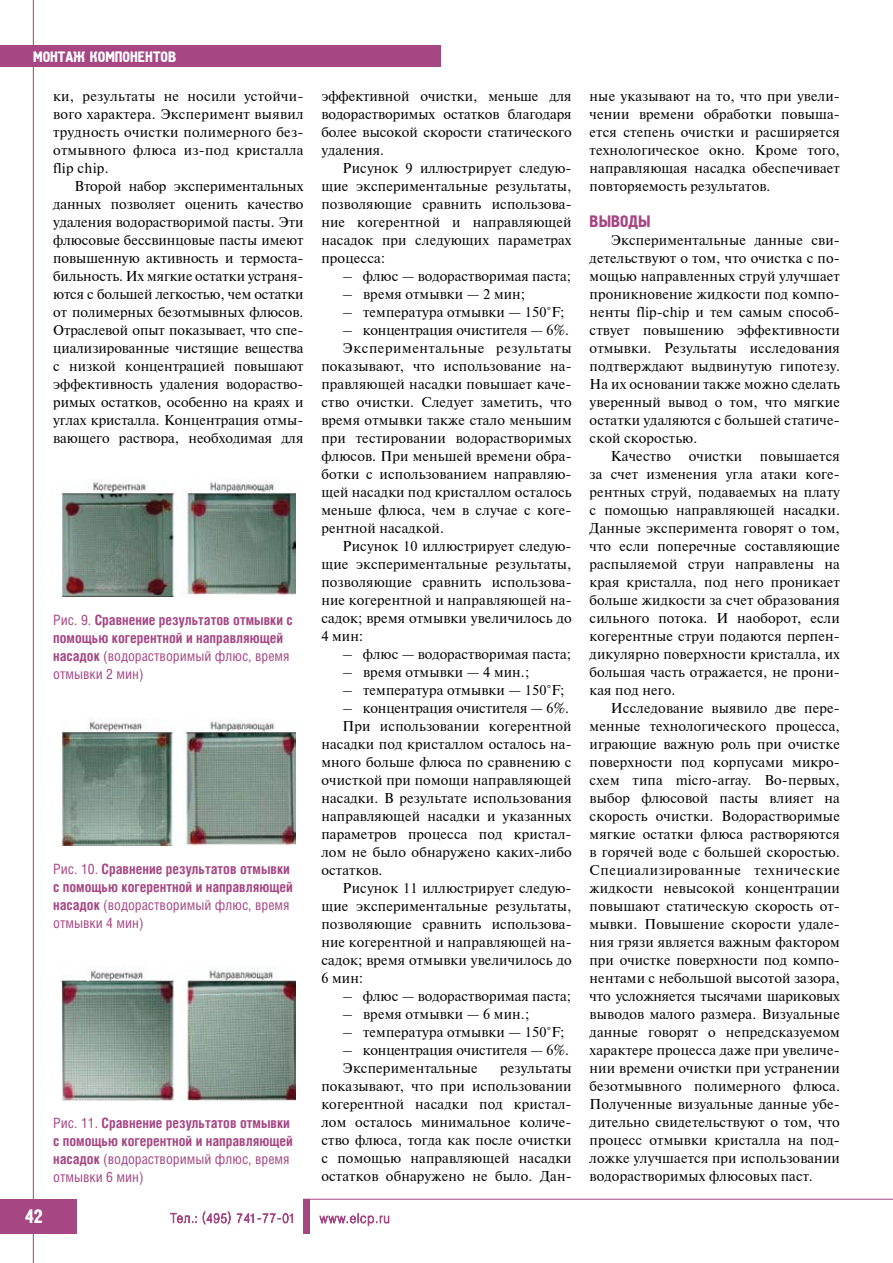
<style>
.page{position:relative;width:893px;height:1263px;background:#fff}
.page>*{position:absolute;margin:0;border:0;box-sizing:border-box;transform-origin:0 0}
.t1{font:19.5px "Hermes CTT";color:#fff}
.t2{font:16.5px "Hermes CTT";color:#a64784}
.t3{font:15px "Hermes CTT";color:#fff}
.t4{font:14.25px/18px "Newton WINC";letter-spacing:.01em;color:#000;text-align:justify}
.t5{font:700 14.25px/18px "Helios Cond";color:#a64784}
.t6{font:14.25px/18px "Newton WINC";letter-spacing:-.01em;color:#000}
.t7{font:14.25px "Newton WINC";letter-spacing:.04em;color:#000}
.s1{font-weight:400}
</style>
<div class="page">
<hr style="left:33px;top:0;width:1px;height:1263px;background:#a64784">
<div style="left:0;top:46px;width:440px;height:21px;background:#a64784"></div>
<svg style="left:170px;top:1213px;width:26px;height:10px"></svg>
<svg style="left:202px;top:1211px;width:29px;height:14px"></svg>
<svg style="left:237px;top:1213px;width:56px;height:10px"></svg>
<div style="left:0;top:1199px;width:77px;height:34px;background:#a64784"></div>
<div style="left:303px;top:1199px;width:7px;height:34px;background:#a64784"></div>
<svg style="left:319px;top:1213px;width:70px;height:13px"></svg>
<hr style="left:303px;top:1199px;width:590px;height:1px;background:#a64784">
<img style="left:61px;top:719px;width:234px;height:126px">
<img style="left:61px;top:966px;width:234px;height:134px">
<img style="left:61px;top:479px;width:234px;height:117px">
<p class="t3" style="left:33px;top:48px;width:145px">монтаж компонентов</p>
<p class="t4" style="left:53px;top:87px;width:252px">ки, результаты не носили устойчи&shy;вого характера. Эксперимент выявил трудность очистки полимерного без&shy;отмывного флюса из-под кристалла flip chip.</p>
<p class="t4" style="left:53px;top:177px;width:252px;text-indent:21px">Второй набор экспериментальных данных позволяет оценить качество удаления водорастворимой пасты. Эти флюсовые бессвинцовые пасты имеют повышенную активность и термоста&shy;бильность. Их мягкие остатки устраня&shy;ются с большей легкостью, чем остатки от полимерных безотмывных флюсов.<br>Отраслевой опыт показывает, что спе&shy;циализированные чистящие вещества с низкой концентрацией повышают эффективность удаления водораство&shy;римых остатков, особенно на краях и углах кристалла. Концентрация отмы&shy;вающего раствора, необходимая для</p>
<p class="t5" style="left:53px;top:610px;width:241px"><span class="s1">Рис. 9.</span> Сравнение результатов отмывки с помощью когерентной и направляющей насадок <span class="s1">(водорастворимый флюс, время отмывки 2 мин)</span></p>
<p class="t5" style="left:53px;top:859px;width:241px"><span class="s1">Рис. 10.</span> Сравнение результатов отмывки с помощью когерентной и направляющей насадок <span class="s1">(водорастворимый флюс, время отмывки 4 мин)</span></p>
<h1 class="t1" style="left:25px;top:1206px;width:19px">42</h1>
<p class="t5" style="left:53px;top:1113px;width:241px"><span class="s1">Рис. 11.</span> Сравнение результатов отмывки с помощью когерентной и направляющей насадок <span class="s1">(водорастворимый флюс, время отмывки 6 мин)</span></p>
<p class="t4" style="left:321px;top:87px;width:252px">эффективной очистки, меньше для водорастворимых остатков благодаря более высокой скорости статического удаления.</p>
<p class="t4" style="left:321px;top:159px;width:252px;text-indent:21px">Рисунок 9 иллюстрирует следую&shy;щие экспериментальные результаты, позволяющие сравнить использова&shy;ние когерентной и направляющей насадок при следующих параметрах процесса:</p>
<p class="t4" style="left:343px;top:267px;width:230px">– флюс — водорастворимая паста;</p>
<p class="t4" style="left:343px;top:285px;width:184px">– время отмывки — 2 мин;</p>
<p class="t4" style="left:343px;top:303px;width:223px">– температура отмывки — 150°F;</p>
<p class="t6" style="left:343px;top:321px;width:228px">– концентрация очистителя — 6%.</p>
<p class="t7" style="left:343px;top:340px;width:231px">Экспериментальные результаты</p>
<p class="t4" style="left:321px;top:357px;width:252px">показывают, что использование на-</p>
<p class="t4" style="left:321px;top:375px;width:252px">правляющей насадки повышает каче-</p>
<p class="t4" style="left:321px;top:393px;width:252px">ство очистки. Следует заметить, что</p>
<p class="t4" style="left:321px;top:411px;width:252px">время отмывки также стало меньшим</p>
<p class="t4" style="left:321px;top:429px;width:252px">при тестировании водорастворимых</p>
<p class="t4" style="left:321px;top:447px;width:252px">флюсов. При меньшей времени обра-</p>
<p class="t4" style="left:321px;top:465px;width:252px">ботки с использованием направляю-</p>
<p class="t4" style="left:321px;top:483px;width:252px">щей насадки под кристаллом осталось</p>
<p class="t4" style="left:321px;top:501px;width:252px">меньше флюса, чем в случае с коге-</p>
<p class="t4" style="left:321px;top:519px;width:124px">рентной насадкой.</p>
<p class="t4" style="left:343px;top:537px;width:230px">Рисунок 10 иллюстрирует следую-</p>
<p class="t4" style="left:321px;top:555px;width:252px">щие экспериментальные результаты,</p>
<p class="t4" style="left:321px;top:573px;width:252px">позволяющие сравнить использова-</p>
<p class="t4" style="left:321px;top:591px;width:252px">ние когерентной и направляющей на-</p>
<p class="t4" style="left:321px;top:609px;width:252px">садок; время отмывки увеличилось до</p>
<p class="t4" style="left:321px;top:627px;width:43px">4 мин:</p>
<p class="t4" style="left:343px;top:645px;width:230px">– флюс — водорастворимая паста;</p>
<p class="t4" style="left:343px;top:663px;width:188px">– время отмывки — 4 мин.;</p>
<p class="t4" style="left:343px;top:681px;width:223px">– температура отмывки — 150°F;</p>
<p class="t6" style="left:343px;top:699px;width:228px">– концентрация очистителя — 6%.</p>
<p class="t4" style="left:343px;top:717px;width:231px">При использовании когерентной</p>
<p class="t4" style="left:321px;top:735px;width:252px">насадки под кристаллом осталось на-</p>
<p class="t4" style="left:321px;top:753px;width:252px">много больше флюса по сравнению с</p>
<p class="t4" style="left:321px;top:771px;width:252px">очисткой при помощи направляющей</p>
<p class="t4" style="left:321px;top:789px;width:252px">насадки. В результате использования</p>
<p class="t4" style="left:321px;top:807px;width:252px">направляющей насадки и указанных</p>
<p class="t4" style="left:321px;top:825px;width:252px">параметров процесса под кристал-</p>
<p class="t4" style="left:321px;top:843px;width:252px">лом не было обнаружено каких-либо</p>
<p class="t4" style="left:321px;top:861px;width:63px">остатков.</p>
<p class="t4" style="left:343px;top:879px;width:231px">Рисунок 11 иллюстрирует следую-</p>
<p class="t4" style="left:321px;top:897px;width:252px">щие экспериментальные результаты,</p>
<p class="t4" style="left:321px;top:915px;width:252px">позволяющие сравнить использова-</p>
<p class="t4" style="left:321px;top:933px;width:252px">ние когерентной и направляющей на-</p>
<p class="t4" style="left:321px;top:951px;width:252px">садок; время отмывки увеличилось до</p>
<p class="t4" style="left:321px;top:969px;width:43px">6 мин:</p>
<p class="t4" style="left:343px;top:987px;width:230px">– флюс — водорастворимая паста;</p>
<p class="t4" style="left:343px;top:1005px;width:188px">– время отмывки — 6 мин.;</p>
<p class="t4" style="left:343px;top:1023px;width:223px">– температура отмывки — 150°F;</p>
<p class="t6" style="left:343px;top:1041px;width:228px">– концентрация очистителя — 6%.<br>Экспериментальные</p>
<p class="t4" style="left:321px;top:1059px;width:252px;text-indent:179px">результаты показывают, что при использовании когерентной насадки под кристал&shy;лом осталось минимальное количе&shy;ство флюса, тогда как после очистки с помощью направляющей насадки остатков обнаружено не было. Дан-</p>
<p class="t4" style="left:590px;top:87px;width:252px">ные указывают на то, что при увели&shy;чении времени обработки повыша&shy;ется степень очистки и расширяется технологическое окно. Кроме того, направляющая насадка обеспечивает повторяемость результатов.</p>
<p class="t2" style="left:590px;top:212px;width:62px">Выводы</p>
<p class="t4" style="left:590px;top:231px;width:252px;text-indent:21px">Экспериментальные данные сви&shy;детельствуют о том, что очистка с по&shy;мощью направленных струй улучшает проникновение жидкости под компо&shy;ненты flip-chip и тем самым способ&shy;ствует повышению эффективности отмывки. Результаты исследования подтверждают выдвинутую гипотезу.<br>На их основании также можно сделать уверенный вывод о том, что мягкие остатки удаляются с большей статиче&shy;ской скоростью.</p>
<p class="t4" style="left:590px;top:447px;width:252px;text-indent:21px">Качество очистки повышается за счет изменения угла атаки коге&shy;рентных струй, подаваемых на плату с помощью направляющей насадки.<br>Данные эксперимента говорят о том, что если поперечные составляющие распыляемой струи направлены на края кристалла, под него проникает больше жидкости за счет образования сильного потока. И наоборот, если когерентные струи подаются перпен&shy;дикулярно поверхности кристалла, их большая часть отражается, не прони&shy;кая под него.</p>
<p class="t4" style="left:590px;top:699px;width:252px;text-indent:21px">Исследование выявило две пере&shy;менные технологического процесса, играющие важную роль при очистке поверхности под корпусами микро&shy;схем типа micro-array. Во-первых, выбор флюсовой пасты влияет на скорость очистки. Водорастворимые мягкие остатки флюса растворяются в горячей воде с большей скоростью.<br>Специализированные технические жидкости невысокой концентрации повышают статическую скорость от&shy;мывки. Повышение скорости удале&shy;ния грязи является важным фактором при очистке поверхности под компо&shy;нентами с небольшой высотой зазора, что усложняется тысячами шариковых выводов малого размера. Визуальные данные говорят о непредсказуемом характере процесса даже при увеличе&shy;нии времени очистки при устранении безотмывного полимерного флюса.<br>Полученные визуальные данные убе&shy;дительно свидетельствуют о том, что процесс отмывки кристалла на под&shy;ложке улучшается при использовании водорастворимых флюсовых паст.</p>
</div>
